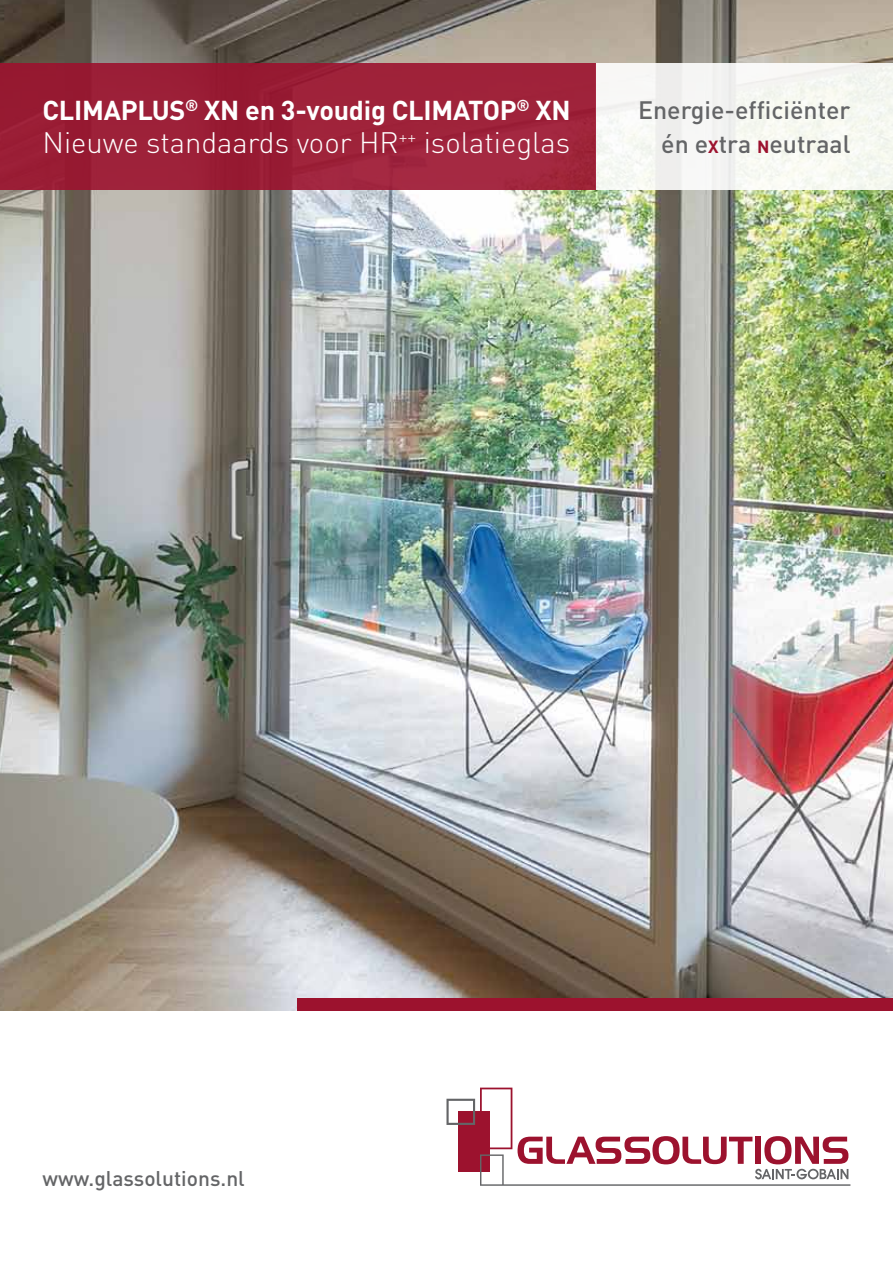
<style>
.page{position:relative;width:893px;height:1263px;background:#fff}
.page>*{position:absolute;margin:0;border:0;box-sizing:border-box;transform-origin:0 0}
.t1{font:300 29.25px "DINOT";color:#fff}
.t2{font:700 27px "DINOT";letter-spacing:-.01em;color:#fff}
.t3{font:500 24.9px/34.5px "DINOT";color:#646567;text-align:right}
.t4{font:500 21px "DINOT";color:#646567}
.s1{font-weight:700;font-size:17.4px;color:#9c122e}
</style>
<div class="page">
<svg style="left:446px;top:1087px;width:404px;height:99px"></svg>
<img style="left:0;top:0;width:893px;height:1010px">
<div style="left:298px;top:998px;width:595px;height:12px;background:#9c122e"></div>
<div style="left:595px;top:63px;width:298px;height:126px;background:#f6f7f2"></div>
<div style="left:0;top:63px;width:595px;height:126px;background:#9e2239"></div>
<p class="t2" style="left:43px;top:93px;width:530px">CLIMAPLUS<sup>®</sup> XN en 3-voudig CLIMATOP<sup>®</sup> XN</p>
<p class="t1" style="left:43px;top:125px;width:529px">Nieuwe standaards voor HR<sup>++</sup> isolatieglas</p>
<p class="t3" style="left:638px;top:92px;width:214px">Energie-efficiënter én e<span class="s1">x</span>tra <span class="s1">n</span>eutraal</p>
<p class="t4" style="left:43px;top:1165px;width:204px">www.glassolutions.nl</p>
</div>
